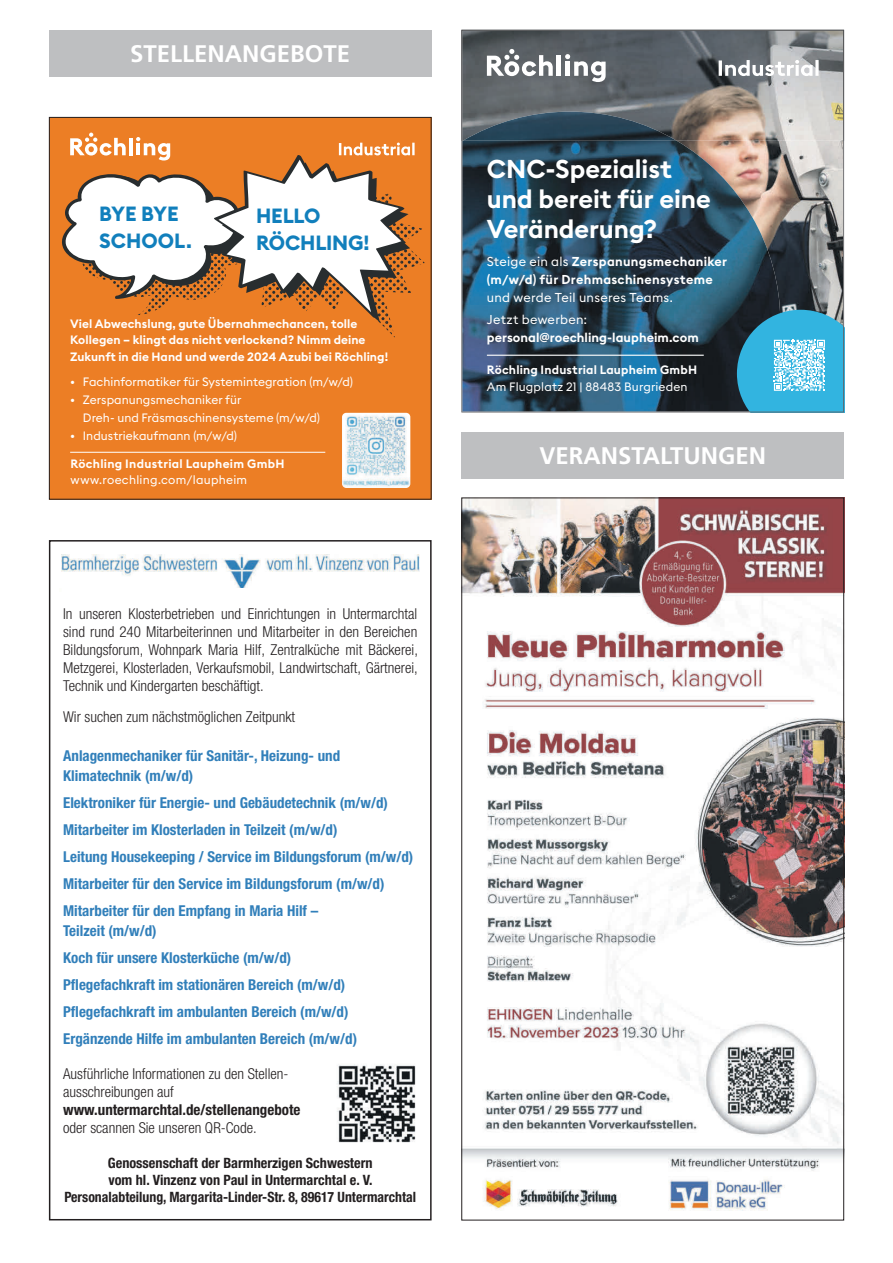
<style>
.page{position:relative;width:893px;height:1263px;background:#fff}
.page>*{position:absolute;margin:0;border:0;box-sizing:border-box;transform-origin:0 0}
.t1{font:600 25.5px/30px "Euclid Square";letter-spacing:-.005em;color:#fff}
.t2{font:700 24px "Frutiger";color:#fff}
.t3{font:700 20.25px/27.2px "Euclid Square";letter-spacing:-.005em;color:#117fbc}
.t4{font:700 condensed 15px/27px "Helvetica Neue LT Std";color:#317fba}
.t5{font:300 condensed 15px/18px "Helvetica Neue LT Std";color:#231f20;text-align:justify}
.t6{font:700 condensed 15px "Helvetica Neue LT Std";color:#231f20}
.t7{font:700 condensed 14.25px/17.1px "Helvetica Neue LT Std";color:#231f20;text-align:center}
.t8{font:600 12.75px/18px "Euclid Square";letter-spacing:.02em;color:#fff}
.t9{font:12.75px/22.2px "Euclid Square";letter-spacing:.02em;color:#fff}
.t10{font:600 12px/16.5px "Euclid Square";letter-spacing:.005em;color:#fff}
.t11{font:12px/18px "Euclid Square";letter-spacing:.005em;color:#fff}
.t12{font:600 12px "Euclid Square";letter-spacing:.025em;color:#fff}
.t13{font:12px "Euclid Square";letter-spacing:.025em;color:#fff}
.s1{font-weight:400}
</style>
<div class="page">
<div style="left:49px;top:540px;width:383px;height:680px;border:2px solid #231f20"></div>
<img style="left:62px;top:554px;width:358px;height:34px">
<img style="left:337px;top:1064px;width:79px;height:79px">
<svg style="left:461px;top:141px;width:383px;height:271px;background:#3b5566"></svg>
<svg style="left:461px;top:30px;width:383px;height:111px;background:#787c7f"></svg>
<svg style="left:737px;top:310px;width:107px;height:102px;background:#4daed0"></svg>
<div style="left:49px;top:117px;width:383px;height:383px;background:#ec7e25"></div>
<hr style="left:70px;top:452px;width:255px;height:1px;background:#fff">
<img style="left:342px;top:413px;width:68px;height:75px">
<svg style="left:62px;top:133px;width:363px;height:205px"></svg>
<div style="left:49px;top:117px;width:383px;height:383px;border:1px solid #231f20"></div>
<img style="left:463px;top:499px;width:379px;height:712px">
<div style="left:461px;top:432px;width:383px;height:46px;background:#bebfc1"></div>
<div style="left:49px;top:30px;width:383px;height:47px;background:#bebfc1"></div>
<h2 class="t2" style="left:130px;top:40px;width:222px">STELLENANGEBOTE</h2>
<h3 class="t3" style="left:99px;top:201px;width:94px">BYE BYE<br>SCHOOL.</h3>
<h3 class="t3" style="left:256px;top:203px;width:115px">HELLO<br>RÖCHLING!</h3>
<p class="t10" style="left:70px;top:316px;width:319px">Viel Abwechslung, gute Übernahmechancen, tolle<br>Kollegen – klingt das nicht verlockend? Nimm deine<br>Zukunft in die Hand und werde 2024 Azubi bei Röchling!</p>
<p class="t11" style="left:70px;top:372px;width:284px">• Fachinformatiker für Systemintegration (m/w/d)</p>
<p class="t11" style="left:83px;top:390px;width:238px;text-indent:-13px">• Zerspanungsmechaniker für<br>Dreh- und Fräsmaschinensysteme (m/w/d)</p>
<p class="t11" style="left:70px;top:426px;width:168px">• Industriekaufmann (m/w/d)</p>
<p class="t12" style="left:71px;top:456px;width:216px">Röchling Industrial Laupheim GmbH</p>
<p class="t13" style="left:71px;top:472px;width:178px">www.roechling.com/laupheim</p>
<p class="t5" style="left:63px;top:604px;width:356px">In unseren Klosterbetrieben und Einrichtungen in Untermarchtal sind rund 240 Mitarbeiterinnen und Mitarbeiter in den Bereichen Bildungsforum, Wohnpark Maria Hilf, Zentralküche mit Bäckerei, Metzgerei, Klosterladen, Verkaufsmobil, Landwirtschaft, Gärtnerei, Technik und Kindergarten beschäftigt.</p>
<p class="t5" style="left:63px;top:707px;width:234px">Wir suchen zum nächstmöglichen Zeitpunkt</p>
<p class="t4" style="left:63px;top:746px;width:279px;line-height:19.5px">Anlagenmechaniker für Sanitär-, Heizung- und<br>Klimatechnik (m/w/d)</p>
<p class="t4" style="left:63px;top:789px;width:352px">Elektroniker für Energie- und Gebäudetechnik (m/w/d)<br>Mitarbeiter im Klosterladen in Teilzeit (m/w/d)<br>Leitung Housekeeping / Service im Bildungsforum (m/w/d)<br>Mitarbeiter für den Service im Bildungsforum (m/w/d)<br>Mitarbeiter für den Empfang in Maria Hilf –</p>
<p class="t4" style="left:63px;top:916px;width:295px">Teilzeit (m/w/d)<br>Koch für unsere Klosterküche (m/w/d)<br>Pflegefachkraft im stationären Bereich (m/w/d)<br>Pflegefachkraft im ambulanten Bereich (m/w/d)<br>Ergänzende Hilfe im ambulanten Bereich (m/w/d)</p>
<p class="t5" style="left:63px;top:1064px;width:227px">Ausführliche Informationen zu den Stellen&shy;ausschreibungen auf</p>
<p class="t6" style="left:63px;top:1100px;width:239px">www.untermarchtal.de/stellenangebote</p>
<p class="t5" style="left:63px;top:1118px;width:195px">oder scannen Sie unseren QR-Code.</p>
<p class="t7" style="left:64px;top:1154px;width:353px">Genossenschaft der Barmherzigen Schwestern<br>vom hl. Vinzenz von Paul in Untermarchtal e. V.<br>Personalabteilung, Margarita-Linder-Str. 8, 89617 Untermarchtal</p>
<h1 class="t1" style="left:487px;top:155px;width:225px">CNC-Spezialist und bereit für eine<br>Veränderung?</h1>
<p class="t8" style="left:487px;top:252px;width:242px"><span class="s1">Steige ein als</span> Zerspanungsmechaniker (m/w/d) für Drehmaschinensysteme</p>
<p class="t9" style="left:487px;top:286px;width:188px">und werde Teil unseres Teams.<br>Jetzt bewerben:</p>
<p class="t8" style="left:487px;top:329px;width:213px">personal@roechling-laupheim.com</p>
<p class="t10" style="left:487px;top:362px;width:212px">Röchling Industrial Laupheim GmbH</p>
<p class="t11" style="left:487px;top:377px;width:202px">Am Flugplatz 21 | 88483 Burgrieden</p>
<h2 class="t2" style="left:539px;top:442px;width:228px">VERANSTALTUNGEN</h2>
</div>
